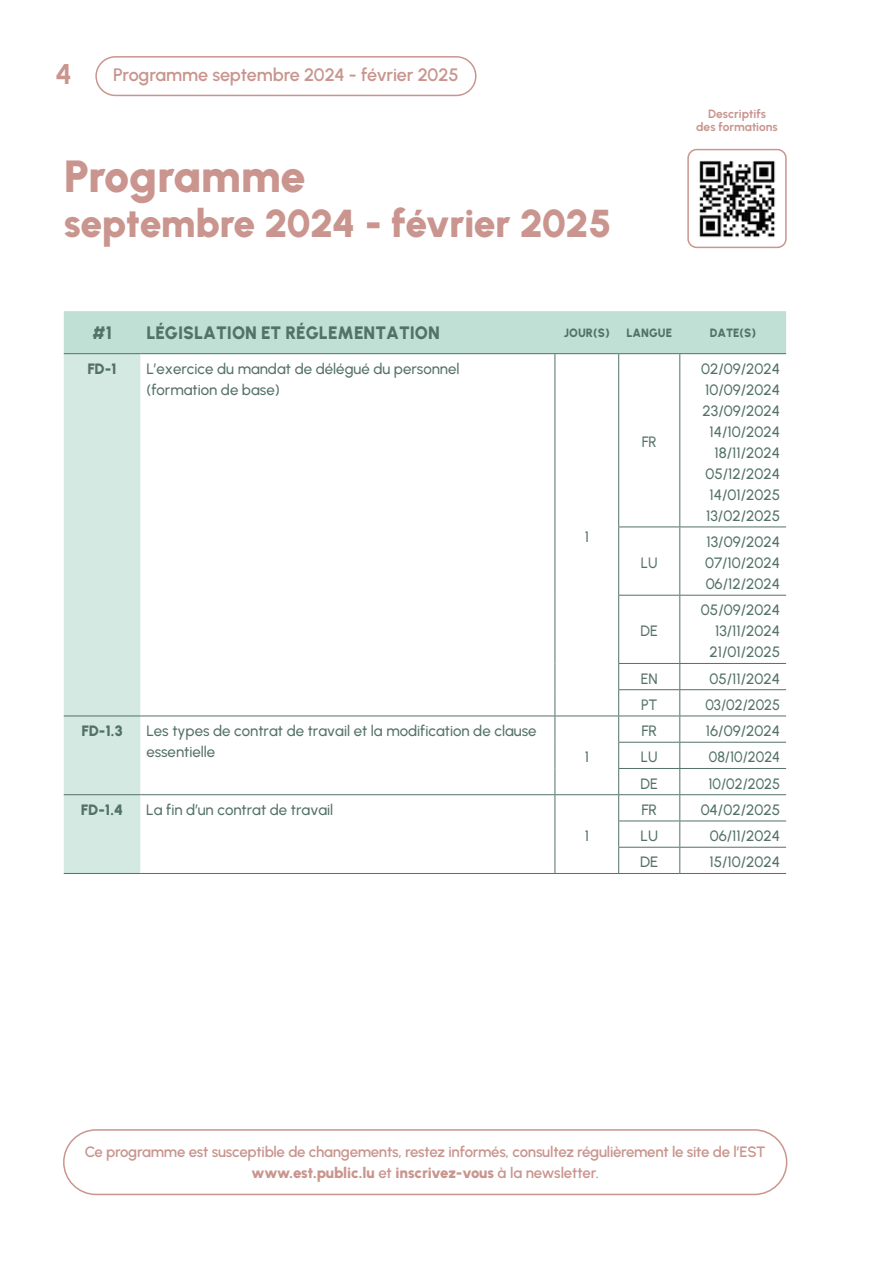
<style>
.page{position:relative;width:893px;height:1263px;background:#fff}
.page>*{position:absolute;margin:0;border:0;box-sizing:border-box;transform-origin:0 0}
.t1{font:900 45px "Urbanist";letter-spacing:-.01em;color:#c9958e}
.t2{font:900 39px "Urbanist";letter-spacing:-.015em;color:#c9958e}
.t3{font:700 28.5px "Urbanist";color:#c9958e}
.t4{font:600 18px "Urbanist";letter-spacing:-.01em;color:#c9958e}
.t5{font:900 18px "Urbanist";color:#537168;scale:.95 1}
.t6{font:500 15px/21px "Urbanist";color:#537168}
.t7{font:600 15px/21px "Urbanist";letter-spacing:-.02em;color:#c9958e;text-align:center}
.t8{font:500 15px "Urbanist";color:#537168;scale:.95 1}
.t9{font:900 15px "Urbanist";color:#537168}
.t10{font:700 12px/13.5px "Urbanist";color:#c9958e;text-align:center}
.t11{font:900 12px "Urbanist";color:#537168;scale:.95 1}
.s1{font-weight:900}
</style>
<div class="page">
<div style="left:95px;top:56px;width:381px;height:40px;border:2px solid #c9958e;border-radius:19px"></div>
<hr style="left:64px;top:873px;width:76px;height:1px;background:#537168">
<hr style="left:140px;top:873px;width:415px;height:1px;background:#537168">
<hr style="left:555px;top:873px;width:64px;height:1px;background:#537168">
<hr style="left:619px;top:873px;width:61px;height:1px;background:#537168">
<hr style="left:680px;top:873px;width:106px;height:1px;background:#537168">
<svg style="left:64px;top:311px;width:722px;height:562px"></svg>
<hr style="left:618px;top:820px;width:62px;height:1px;background:#537168">
<hr style="left:680px;top:820px;width:106px;height:1px;background:#537168">
<hr style="left:64px;top:353px;width:76px;height:1px;background:#537168">
<hr style="left:140px;top:353px;width:415px;height:1px;background:#537168">
<hr style="left:555px;top:353px;width:64px;height:1px;background:#537168">
<hr style="left:64px;top:715px;width:76px;height:1px;background:#537168">
<hr style="left:140px;top:715px;width:415px;height:1px;background:#537168">
<hr style="left:555px;top:715px;width:64px;height:1px;background:#537168">
<hr style="left:619px;top:353px;width:61px;height:1px;background:#537168">
<hr style="left:680px;top:353px;width:106px;height:1px;background:#537168">
<hr style="left:619px;top:715px;width:61px;height:1px;background:#537168">
<hr style="left:680px;top:715px;width:106px;height:1px;background:#537168">
<img style="left:690px;top:152px;width:94px;height:93px">
<div style="left:687px;top:149px;width:100px;height:99px;border:2px solid #c9958e;border-radius:9px"></div>
<div style="left:63px;top:1129px;width:724px;height:66px;border:2px solid #c9958e;border-radius:32px"></div>
<h3 class="t3" style="left:56px;top:55px;width:18px">4</h3>
<p class="t4" style="left:113px;top:62px;width:347px">Programme septembre 2024 - février 2025</p>
<h1 class="t1" style="left:64px;top:144px;width:243px">Programme</h1>
<h2 class="t2" style="left:64px;top:195px;width:549px">septembre 2024 - février 2025</h2>
<p class="t10" style="left:696px;top:106px;width:83px">Descriptifs<br>des formations</p>
<p class="t5" style="left:92px;top:320px;width:23px">#1</p>
<p class="t5" style="left:146px;top:320px;width:310px">LÉGISLATION ET RÉGLEMENTATION</p>
<p class="t11" style="left:564px;top:324px;width:50px">JOUR(S)</p>
<p class="t11" style="left:626px;top:324px;width:49px">LANGUE</p>
<p class="t11" style="left:710px;top:324px;width:50px">DATE(S)</p>
<p class="t9" style="left:87px;top:358px;width:31px">FD-1</p>
<p class="t6" style="left:146px;top:358px;width:315px">L’exercice du mandat de délégué du personnel (formation de base)</p>
<p class="t6" style="left:701px;top:358px;width:81px;text-align:right">02/09/2024<br>10/09/2024<br>23/09/2024<br>14/10/2024<br>18/11/2024<br>05/12/2024<br>14/01/2025<br>13/02/2025</p>
<p class="t8" style="left:642px;top:432px;width:17px">FR</p>
<p class="t6" style="left:585px;top:526px;width:6px">1</p>
<p class="t9" style="left:82px;top:720px;width:43px">FD-1.3</p>
<p class="t6" style="left:146px;top:720px;width:392px">Les types de contrat de travail et la modification de clause essentielle</p>
<p class="t9" style="left:81px;top:799px;width:44px">FD-1.4</p>
<p class="t6" style="left:146px;top:799px;width:188px">La fin d’un contrat de travail</p>
<p class="t6" style="left:585px;top:746px;width:6px">1</p>
<p class="t6" style="left:585px;top:825px;width:6px">1</p>
<p class="t8" style="left:641px;top:553px;width:19px">LU</p>
<p class="t8" style="left:641px;top:621px;width:20px">DE</p>
<p class="t6" style="left:705px;top:531px;width:77px;text-align:justify">13/09/2024<br>07/10/2024<br>06/12/2024</p>
<p class="t6" style="left:701px;top:599px;width:81px;text-align:right">05/09/2024<br>13/11/2024<br>21/01/2025</p>
<p class="t8" style="left:641px;top:668px;width:19px">EN</p>
<p class="t6" style="left:709px;top:667px;width:72px">05/11/2024</p>
<p class="t8" style="left:641px;top:695px;width:19px">PT</p>
<p class="t8" style="left:705px;top:695px;width:80px">03/02/2025</p>
<p class="t6" style="left:641px;top:720px;width:17px">FR</p>
<p class="t6" style="left:706px;top:720px;width:76px">16/09/2024</p>
<p class="t8" style="left:641px;top:747px;width:19px">LU</p>
<p class="t8" style="left:709px;top:747px;width:76px">08/10/2024</p>
<p class="t8" style="left:641px;top:773px;width:20px">DE</p>
<p class="t8" style="left:708px;top:773px;width:77px">10/02/2025</p>
<p class="t6" style="left:641px;top:799px;width:17px">FR</p>
<p class="t6" style="left:701px;top:799px;width:81px">04/02/2025</p>
<p class="t6" style="left:640px;top:825px;width:19px">LU</p>
<p class="t6" style="left:710px;top:825px;width:72px">06/11/2024</p>
<p class="t6" style="left:640px;top:851px;width:20px">DE</p>
<p class="t6" style="left:709px;top:851px;width:72px">15/10/2024</p>
<p class="t7" style="left:85px;top:1140px;width:682px">Ce programme est susceptible de changements, restez informés, consultez régulièrement le site de l’EST <span class="s1">www.est.public.lu</span> et <span class="s1">inscrivez-vous</span> à la newsletter.</p>
</div>
